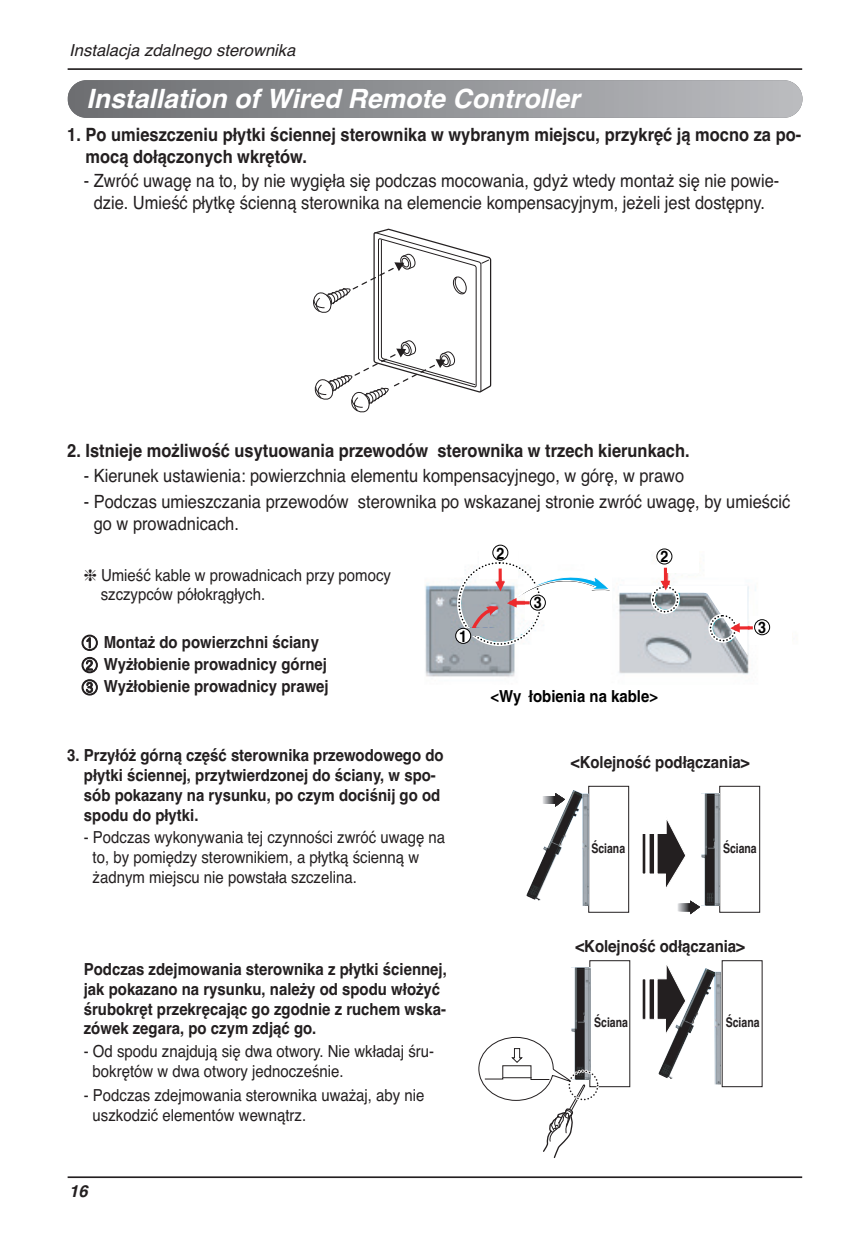
<style>
.page{position:relative;width:851px;height:1248px;background:#fff}
.page>*{position:absolute;margin:0;border:0;box-sizing:border-box;transform-origin:0 0}
.t1{font:italic 700 26.6px "Helvetica";color:#fff}
.t2{font:18.2px/22px "Helvetica";color:#231f20;text-align:center;scale:.9 1}
.t3{font:700 18.2px/22px "Helvetica";color:#231f20;scale:.9 1}
.t4{font:700 16.6px/20px "Helvetica";color:#231f20;scale:.9 1}
.t5{font:16.6px/20px "Helvetica";color:#231f20;scale:.9 1}
.t6{font:italic 16.6px "Helvetica";color:#231f20}
.t7{font:700 16.6px "Helvetica";color:#000;scale:.9 1}
.t8{font:italic 700 16.6px "Helvetica";color:#231f20}
.t9{font:700 16px "Helvetica";color:#000;scale:.9 1}
.t10{font:700 13.2px "Helvetica";color:#231f20;scale:.79 1}
.s1{font-family:"Hangang";font-weight:400}
</style>
<div class="page">
<hr style="left:68px;top:1176px;width:734px;height:1px;background:#231f20">
<hr style="left:68px;top:68px;width:734px;height:2px;background:#231f20">
<div style="left:68px;top:80px;width:734px;height:38px;background:linear-gradient(to right,#6c6e71,#bbbcbf);border-radius:19px"></div>
<div style="left:649px;top:833px;width:5px;height:41px;background:#231f20"></div>
<div style="left:648px;top:833px;width:6px;height:41px;border:1px solid #fff"></div>
<hr style="left:642px;top:833px;width:3px;height:41px;background:#231f20">
<div style="left:641px;top:833px;width:5px;height:41px;border:1px solid #fff"></div>
<svg style="left:657px;top:965px;width:11px;height:54px"></svg>
<div style="left:649px;top:978px;width:5px;height:41px;background:#231f20"></div>
<div style="left:648px;top:978px;width:6px;height:41px;border:1px solid #fff"></div>
<hr style="left:642px;top:978px;width:3px;height:41px;background:#231f20">
<div style="left:641px;top:978px;width:5px;height:41px;border:1px solid #fff"></div>
<img style="left:526px;top:790px;width:62px;height:115px">
<img style="left:658px;top:968px;width:62px;height:115px">
<img style="left:705px;top:793px;width:14px;height:112px">
<svg style="left:657px;top:793px;width:48px;height:121px"></svg>
<img style="left:586px;top:967px;width:4px;height:112px">
<div style="left:567px;top:1069px;width:32px;height:32px;border:3px dashed #fff;border-radius:50%"></div>
<div style="left:568px;top:1070px;width:30px;height:30px;border:2px dashed #231f20;border-radius:50%"></div>
<svg style="left:478px;top:967px;width:108px;height:191px"></svg>
<svg style="left:313px;top:229px;width:178px;height:184px"></svg>
<img style="left:425px;top:559px;width:331px;height:118px">
<div style="left:479px;top:550px;width:39px;height:29px;background:#fff"></div>
<div style="left:657px;top:544px;width:42px;height:29px;background:#fff"></div>
<div style="left:750px;top:616px;width:41px;height:29px;background:#fff"></div>
<div style="left:525px;top:571px;width:87px;height:48px;background:#fff"></div>
<svg style="left:663px;top:567px;width:4px;height:13px"></svg>
<div style="left:457px;top:560px;width:85px;height:86px;border:4px solid #fff;border-radius:50%"></div>
<div style="left:458px;top:562px;width:83px;height:82px;border:2px dashed #000;border-radius:50%"></div>
<hr style="left:735px;top:626px;width:17px;height:3px;background:#ec2a2d">
<svg style="left:618px;top:580px;width:129px;height:75px"></svg>
<div style="left:468px;top:607px;width:20px;height:20px;background:#a5abb2"></div>
<svg style="left:471px;top:567px;width:139px;height:63px"></svg>
<div style="left:453px;top:627px;width:45px;height:8px;background:#a5abb2"></div>
<div style="left:492px;top:545px;width:16px;height:15px;border:1px solid #000;border-radius:50%"></div>
<div style="left:656px;top:548px;width:16px;height:16px;border:1px solid #000;border-radius:50%"></div>
<div style="left:455px;top:628px;width:15px;height:15px;background:#fff;border-radius:50%"></div>
<div style="left:455px;top:628px;width:16px;height:15px;border:1px solid #000;border-radius:50%"></div>
<div style="left:530px;top:595px;width:15px;height:15px;background:#fff;border-radius:50%"></div>
<div style="left:530px;top:595px;width:15px;height:15px;border:1px solid #000;border-radius:50%"></div>
<div style="left:754px;top:619px;width:15px;height:16px;border:1px solid #000;border-radius:50%"></div>
<p class="t6" style="left:69px;top:44px;width:228px">Instalacja zdalnego sterownika</p>
<p class="t1" style="left:86px;top:89px;width:494px">Installation of Wired Remote Controller</p>
<p class="t3" style="left:86px;top:125px;width:796px;text-indent:-18px">1. Po umieszczeniu płytki ściennej sterownika w wybranym miejscu, przykręć ją mocno za po&shy;mocą dołączonych wkrętów.</p>
<p class="t2" style="left:84px;top:171px;width:774px">- Zwróć uwagę na to, by nie wygięła się podczas mocowania, gdyż wtedy montaż się nie powie&shy;dzie. Umieść płytkę ścienną sterownika na elemencie kompensacyjnym, jeżeli jest dostępny.</p>
<p class="t3" style="left:67px;top:442px;width:693px">2. Istnieje możliwość usytuowania przewodów sterownika w trzech kierunkach.</p>
<p class="t2" style="left:84px;top:466px;width:668px">- Kierunek ustawienia: powierzchnia elementu kompensacyjnego, w górę, w prawo</p>
<p class="t2" style="left:94px;top:492px;width:775px;text-align:left;text-indent:-10px">- Podczas umieszczania przewodów sterownika po wskazanej stronie zwróć uwagę, by umieścić go w prowadnicach.</p>
<p class="t5" style="left:101px;top:566px;width:324px">Umieść kable w prowadnicach przy pomocy szczypców półokrągłych.</p>
<p class="t4" style="left:81px;top:632px;width:276px;line-height:22.2px"><span class="s1">①</span> Montaż do powierzchni ściany<br><span class="s1">②</span> Wyżłobienie prowadnicy górnej<br><span class="s1">③</span> Wyżłobienie prowadnicy prawej</p>
<p class="t9" style="left:496px;top:547px;width:10px">2</p>
<p class="t9" style="left:660px;top:551px;width:10px">2</p>
<p class="t9" style="left:533px;top:597px;width:10px">3</p>
<p class="t9" style="left:758px;top:621px;width:10px">3</p>
<p class="t9" style="left:459px;top:630px;width:10px">1</p>
<p class="t7" style="left:490px;top:690px;width:188px">&lt;Wy łobienia na kable&gt;</p>
<p class="t4" style="left:84px;top:747px;width:401px;text-indent:-17px">3. Przyłóż górną część sterownika przewodowego do płytki ściennej, przytwierdzonej do ściany, w spo&shy;sób pokazany na rysunku, po czym dociśnij go od spodu do płytki.</p>
<p class="t5" style="left:93px;top:829px;width:393px;text-indent:-9px">- Podczas wykonywania tej czynności zwróć uwagę na to, by pomiędzy sterownikiem, a płytką ścienną w żadnym miejscu nie powstała szczelina.</p>
<p class="t4" style="left:84px;top:960px;width:405px">Podczas zdejmowania sterownika z płytki ściennej, jak pokazano na rysunku, należy od spodu włożyć śrubokręt przekręcając go zgodnie z ruchem wska&shy;zówek zegara, po czym zdjąć go.</p>
<p class="t5" style="left:93px;top:1042px;width:381px;text-indent:-9px">- Od spodu znajdują się dwa otwory. Nie wkładaj śru&shy;bokrętów w dwa otwory jednocześnie.</p>
<p class="t5" style="left:93px;top:1086px;width:370px;text-indent:-9px">- Podczas zdejmowania sterownika uważaj, aby nie uszkodzić elementów wewnątrz.</p>
<p class="t8" style="left:69px;top:1184px;width:20px">16</p>
<p class="t4" style="left:571px;top:753px;width:200px">&lt;Kolejność podłączania&gt;</p>
<p class="t10" style="left:591px;top:843px;width:44px">Ściana</p>
<p class="t10" style="left:723px;top:843px;width:44px">Ściana</p>
<p class="t4" style="left:575px;top:937px;width:190px">&lt;Kolejność odłączania&gt;</p>
<p class="t10" style="left:594px;top:1016px;width:44px">Ściana</p>
<p class="t10" style="left:725px;top:1016px;width:44px">Ściana</p>
</div>
